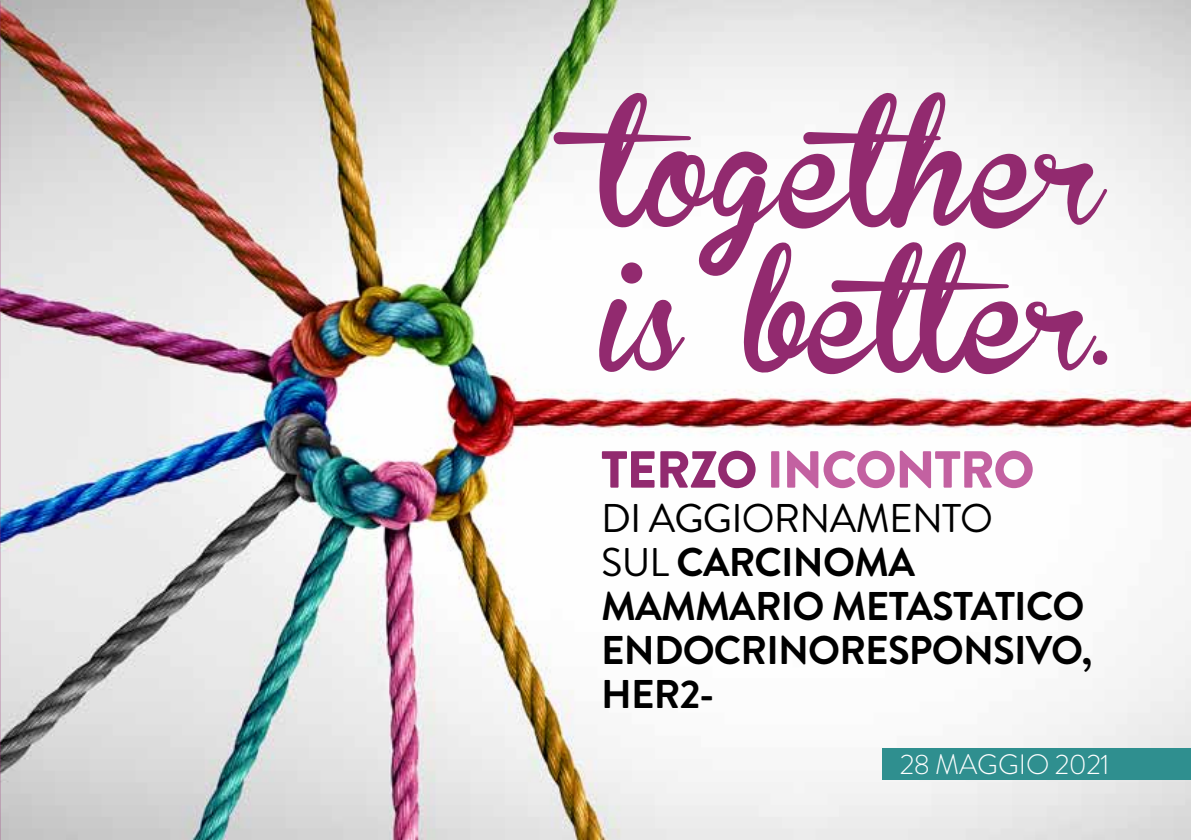
<style>
.page{position:relative;width:1191px;height:840px;background:#fff}
.page>*{position:absolute;margin:0;border:0;box-sizing:border-box;transform-origin:0 0}
.t1{font:184px "Brannboll FPERSONALUSEONLY";color:#922a6f}
.t2{font:178.8px "Brannboll FPERSONALUSEONLY";color:#922a6f}
.t3{font:900 52px "Brandon Grotesque";letter-spacing:-.02em;color:#c361a1}
.t4{font:700 40px/44px "Brandon Grotesque";letter-spacing:-.02em;color:#000}
.t5{font:300 28px "Brandon Grotesque";letter-spacing:-.005em;color:#fff}
.s1{font-size:179.6px}
.s2{color:#922a6f}
.s3{font-weight:400}
</style>
<div class="page">
<img style="left:0;top:0;width:1191px;height:839px">
<div style="left:882px;top:748px;width:309px;height:31px;background:#2f8f8f"></div>
<h1 class="t1" style="left:601px;top:48px;width:504px">together</h1>
<h2 class="t2" style="left:601px;top:198px;width:513px"><span class="s1">i</span>s better.</h2>
<h3 class="t3" style="left:601px;top:432px;width:435px"><span class="s2">TERZO</span> INCONTRO</h3>
<p class="t4" style="left:601px;top:496px;width:492px"><span class="s3">DI AGGIORNAMENTO<br>SUL</span> CARCINOMA<br>MAMMARIO METASTATICO<br>ENDOCRINORESPONSIVO,<br>HER2-</p>
<p class="t5" style="left:899px;top:744px;width:211px">28 MAGGIO 2021</p>
</div>
